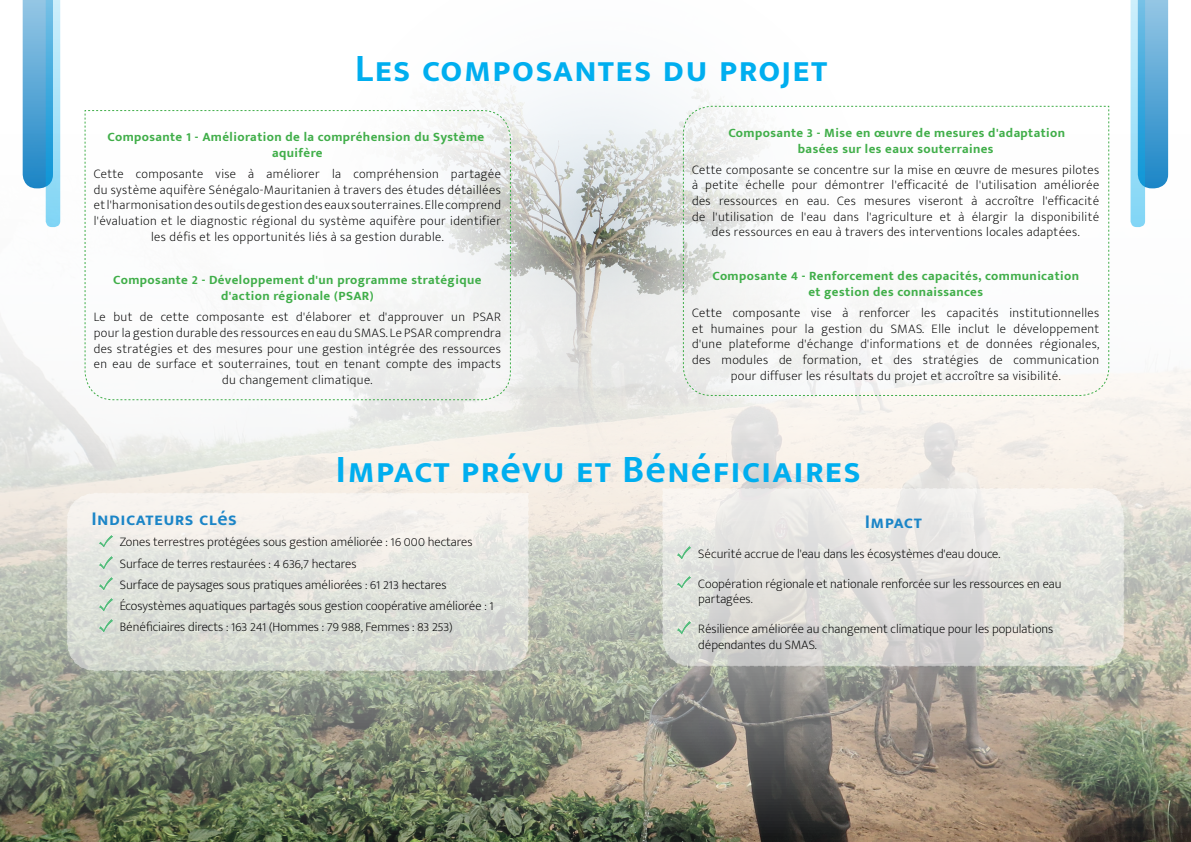
<style>
.page{position:relative;width:1191px;height:842px;background:#fff}
.page>*{position:absolute;margin:0;border:0;box-sizing:border-box;transform-origin:0 0}
.t1{font:600 40px "Mukta Mahee";letter-spacing:.025em;color:#00aeef}
.t2{font:600 20px "Mukta Mahee";letter-spacing:.025em;color:#1b85c7}
.t3{font:200 13px/15.6px "Mukta Mahee";letter-spacing:.03em;color:#000;text-align:center}
.t4{font:200 13px/21.3px "Mukta Mahee";color:#000}
.t5{font:700 13px/15.6px "Mukta Mahee";letter-spacing:.03em;color:#40ae49;text-align:center}
</style>
<div class="page">
<svg style="left:1130px;top:0;width:38px;height:58px;background:#8ac5e6"></svg>
<svg style="left:23px;top:0;width:37px;height:58px;background:#88c4e5"></svg>
<img style="left:0;top:58px;width:1191px;height:784px">
<img style="left:278px;top:58px;width:634px;height:478px">
<svg style="left:85px;top:110px;width:426px;height:290px"></svg>
<svg style="left:683px;top:106px;width:426px;height:290px"></svg>
<svg style="left:662px;top:488px;width:462px;height:179px;background:#e2e1dd"></svg>
<svg style="left:66px;top:492px;width:463px;height:179px;background:#d7dad2"></svg>
<svg style="left:100px;top:493px;width:428px;height:143px;background:#e6e7e1"></svg>
<svg style="left:677px;top:546px;width:13px;height:12px"></svg>
<svg style="left:677px;top:576px;width:13px;height:12px"></svg>
<svg style="left:677px;top:622px;width:13px;height:11px"></svg>
<h1 class="t1" style="left:355px;top:44px;width:473px">Les composantes du projet</h1>
<p class="t5" style="left:107px;top:129px;width:378px">Composante 1 - Amélioration de la compréhension du Système aquifère</p>
<p class="t3" style="left:94px;top:166px;width:408px">Cette composante vise à améliorer la compréhension partagée du système aquifère Sénégalo-Mauritanien à travers des études détaillées et l'harmonisation des outils de gestion des eaux souterraines. Elle comprend l'évaluation et le diagnostic régional du système aquifère pour identifier les défis et les opportunités liés à sa gestion durable.</p>
<p class="t5" style="left:113px;top:272px;width:370px">Composante 2 - Développement d'un programme stratégique d'action régionale (PSAR)</p>
<p class="t3" style="left:94px;top:309px;width:409px">Le but de cette composante est d'élaborer et d'approuver un PSAR pour la gestion durable des ressources en eau du SMAS. Le PSAR comprendra des stratégies et des mesures pour une gestion intégrée des ressources en eau de surface et souterraines, tout en tenant compte des impacts du changement climatique.</p>
<p class="t5" style="left:728px;top:125px;width:338px">Composante 3 - Mise en œuvre de mesures d'adaptation basées sur les eaux souterraines</p>
<p class="t3" style="left:692px;top:162px;width:409px">Cette composante se concentre sur la mise en œuvre de mesures pilotes à petite échelle pour démontrer l'efficacité de l'utilisation améliorée des ressources en eau. Ces mesures viseront à accroître l'efficacité de l'utilisation de l'eau dans l'agriculture et à élargir la disponibilité des ressources en eau à travers des interventions locales adaptées.</p>
<p class="t5" style="left:712px;top:268px;width:368px">Composante 4 - Renforcement des capacités, communication et gestion des connaissances</p>
<p class="t3" style="left:692px;top:305px;width:409px">Cette composante vise à renforcer les capacités institutionnelles et humaines pour la gestion du SMAS. Elle inclut le développement d'une plateforme d'échange d'informations et de données régionales, des modules de formation, et des stratégies de communication pour diffuser les résultats du projet et accroître sa visibilité.</p>
<h1 class="t1" style="left:336px;top:445px;width:526px">Impact prévu et Bénéficiaires</h1>
<h2 class="t2" style="left:91px;top:506px;width:147px">Indicateurs clés</h2>
<p class="t4" style="left:120px;top:531px;width:375px">Zones terrestres protégées sous gestion améliorée : 16 000 hectares Surface de terres restaurées : 4 636,7 hectares<br>Surface de paysages sous pratiques améliorées : 61 213 hectares Écosystèmes aquatiques partagés sous gestion coopérative améliorée : 1<br>Bénéficiaires directs : 163 241 (Hommes : 79 988, Femmes : 83 253)</p>
<h2 class="t2" style="left:864px;top:510px;width:58px">Impact</h2>
<p class="t4" style="left:698px;top:543px;width:303px">Sécurité accrue de l'eau dans les écosystèmes d'eau douce.</p>
<p class="t4" style="left:698px;top:576px;width:365px;line-height:15.6px">Coopération régionale et nationale renforcée sur les ressources en eau partagées.</p>
<p class="t4" style="left:698px;top:621px;width:356px;line-height:15.6px">Résilience améliorée au changement climatique pour les populations dépendantes du SMAS.</p>
</div>
